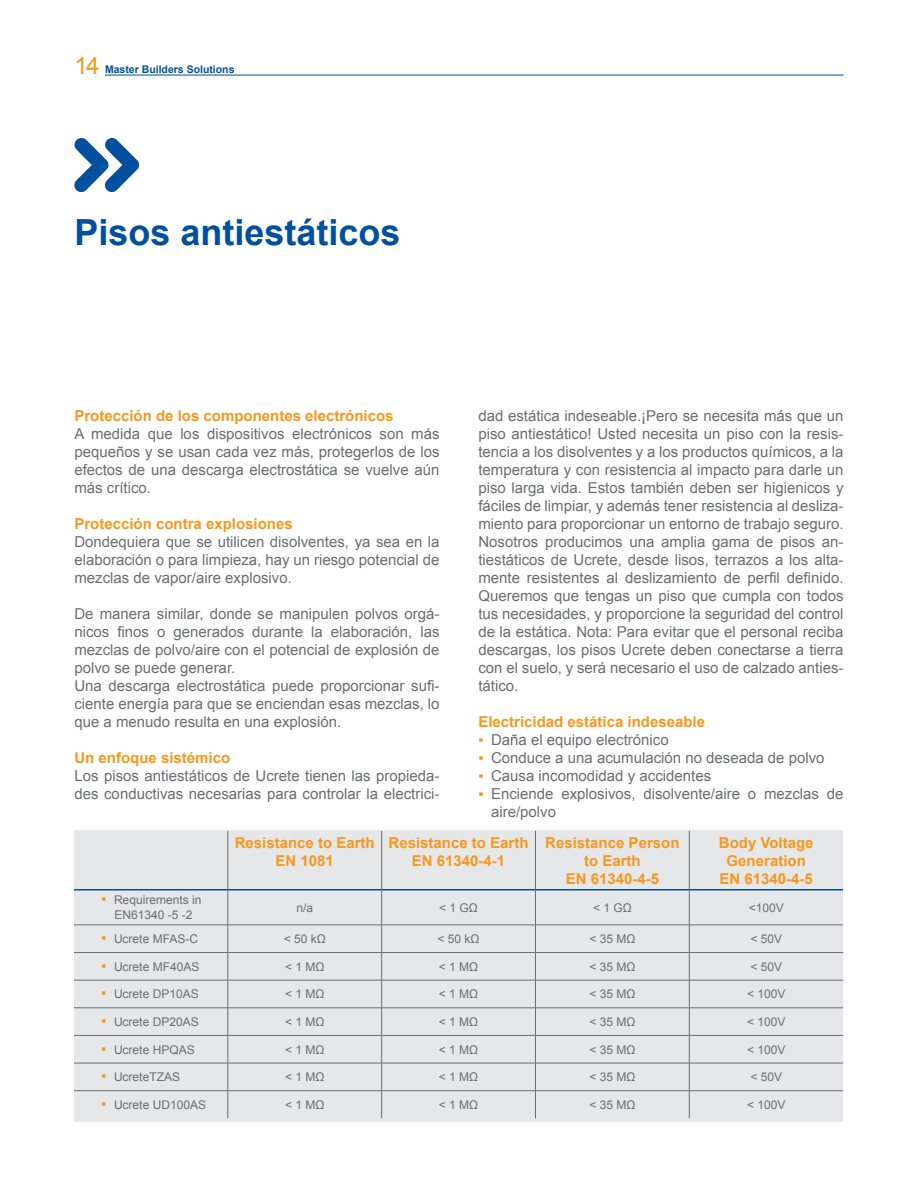
<style>
.page{position:relative;width:918px;height:1188px;background:#fff}
.page>*{position:absolute;margin:0;border:0;box-sizing:border-box;transform-origin:0 0}
.t1{font:700 36px "Arial";color:#01509f}
.t2{font:24px "Arial";color:#f7981d}
.t3{font:15px/18px "Arial";color:#6c6d70;text-align:justify}
.t4{font:700 15px/18px "Arial";color:#f7981d;text-align:center}
.t5{font:12px/14.4px "Arial";color:#6c6d70;text-align:center}
.t6{font:700 10.5px "Arial";color:#01509f}
.s1{color:#f7981d}
.s2{font-size:15px;color:#f7981d}
</style>
<div class="page">
<div style="left:75px;top:830px;width:768px;height:291px;background:#e6e7e9"></div>
<svg style="left:74px;top:138px;width:65px;height:54px"></svg>
<hr style="left:74px;top:952px;width:154px;height:1px;background:#6c6d70">
<hr style="left:228px;top:952px;width:154px;height:1px;background:#6c6d70">
<hr style="left:382px;top:952px;width:153px;height:1px;background:#6c6d70">
<hr style="left:535px;top:952px;width:154px;height:1px;background:#6c6d70">
<hr style="left:689px;top:952px;width:154px;height:1px;background:#6c6d70">
<hr style="left:74px;top:980px;width:154px;height:1px;background:#6c6d70">
<hr style="left:228px;top:980px;width:154px;height:1px;background:#6c6d70">
<hr style="left:382px;top:980px;width:153px;height:1px;background:#6c6d70">
<hr style="left:535px;top:980px;width:154px;height:1px;background:#6c6d70">
<hr style="left:689px;top:980px;width:154px;height:1px;background:#6c6d70">
<hr style="left:74px;top:1008px;width:154px;height:1px;background:#6c6d70">
<hr style="left:228px;top:1008px;width:154px;height:1px;background:#6c6d70">
<hr style="left:382px;top:1008px;width:153px;height:1px;background:#6c6d70">
<hr style="left:535px;top:1008px;width:154px;height:1px;background:#6c6d70">
<hr style="left:689px;top:1008px;width:154px;height:1px;background:#6c6d70">
<hr style="left:74px;top:1035px;width:154px;height:1px;background:#6c6d70">
<hr style="left:228px;top:1035px;width:154px;height:1px;background:#6c6d70">
<hr style="left:382px;top:1035px;width:153px;height:1px;background:#6c6d70">
<hr style="left:535px;top:1035px;width:154px;height:1px;background:#6c6d70">
<hr style="left:689px;top:1035px;width:154px;height:1px;background:#6c6d70">
<hr style="left:74px;top:1063px;width:154px;height:1px;background:#6c6d70">
<hr style="left:228px;top:1063px;width:154px;height:1px;background:#6c6d70">
<hr style="left:382px;top:1063px;width:153px;height:1px;background:#6c6d70">
<hr style="left:535px;top:1063px;width:154px;height:1px;background:#6c6d70">
<hr style="left:689px;top:1063px;width:154px;height:1px;background:#6c6d70">
<hr style="left:74px;top:1090px;width:154px;height:1px;background:#6c6d70">
<hr style="left:228px;top:1090px;width:154px;height:1px;background:#6c6d70">
<hr style="left:382px;top:1090px;width:153px;height:1px;background:#6c6d70">
<hr style="left:535px;top:1090px;width:154px;height:1px;background:#6c6d70">
<hr style="left:689px;top:1090px;width:154px;height:1px;background:#6c6d70">
<hr style="left:74px;top:925px;width:154px;height:1px;background:#6c6d70">
<hr style="left:228px;top:925px;width:154px;height:1px;background:#6c6d70">
<hr style="left:382px;top:925px;width:153px;height:1px;background:#6c6d70">
<hr style="left:535px;top:925px;width:154px;height:1px;background:#6c6d70">
<hr style="left:689px;top:925px;width:154px;height:1px;background:#6c6d70">
<hr style="left:228px;top:831px;width:1px;height:58px;background:#6c6d70">
<hr style="left:381px;top:831px;width:1px;height:58px;background:#6c6d70">
<hr style="left:535px;top:831px;width:1px;height:58px;background:#6c6d70">
<hr style="left:689px;top:831px;width:1px;height:58px;background:#6c6d70">
<hr style="left:228px;top:891px;width:1px;height:34px;background:#6c6d70">
<hr style="left:381px;top:891px;width:1px;height:34px;background:#6c6d70">
<hr style="left:535px;top:891px;width:1px;height:34px;background:#6c6d70">
<hr style="left:689px;top:891px;width:1px;height:34px;background:#6c6d70">
<svg style="left:228px;top:925px;width:1px;height:193px"></svg>
<svg style="left:381px;top:925px;width:1px;height:193px"></svg>
<svg style="left:535px;top:926px;width:1px;height:192px"></svg>
<svg style="left:689px;top:925px;width:1px;height:193px"></svg>
<hr style="left:74px;top:889px;width:154px;height:2px;background:#01509f">
<hr style="left:228px;top:889px;width:154px;height:2px;background:#01509f">
<hr style="left:382px;top:889px;width:153px;height:2px;background:#01509f">
<hr style="left:535px;top:889px;width:154px;height:2px;background:#01509f">
<hr style="left:689px;top:889px;width:154px;height:2px;background:#01509f">
<hr style="left:105px;top:75px;width:739px;height:1px;background:#01509f">
<h2 class="t2" style="left:74px;top:49px;width:27px">14</h2>
<p class="t6" style="left:105px;top:62px;width:131px">Master Builders Solutions</p>
<p class="t1" style="left:74px;top:208px;width:328px">Pisos antiestáticos</p>
<p class="t4" style="left:74px;top:407px;width:321px">Protección de los componentes electrónicos</p>
<p class="t3" style="left:74px;top:425px;width:367px">A medida que los dispositivos electrónicos son más pequeños y se usan cada vez más, protegerlos de los efectos de una descarga electrostática se vuelve aún más crítico.</p>
<p class="t4" style="left:74px;top:515px;width:220px">Protección contra explosiones</p>
<p class="t3" style="left:74px;top:533px;width:367px">Dondequiera que se utilicen disolventes, ya sea en la elaboración o para limpieza, hay un riesgo potencial de mezclas de vapor/aire explosivo.</p>
<p class="t3" style="left:74px;top:605px;width:367px">De manera similar, donde se manipulen polvos orgá&shy;nicos finos o generados durante la elaboración, las mezclas de polvo/aire con el potencial de explosión de polvo se puede generar.</p>
<p class="t3" style="left:74px;top:677px;width:367px">Una descarga electrostática puede proporcionar sufi&shy;ciente energía para que se enciendan esas mezclas, lo que a menudo resulta en una explosión.</p>
<p class="t4" style="left:74px;top:749px;width:157px">Un enfoque sistémico</p>
<p class="t3" style="left:74px;top:767px;width:367px">Los pisos antiestáticos de Ucrete tienen las propieda&shy;des conductivas necesarias para controlar la electrici-</p>
<p class="t3" style="left:478px;top:407px;width:367px">dad estática indeseable.¡Pero se necesita más que un piso antiestático! Usted necesita un piso con la resis&shy;tencia a los disolventes y a los productos químicos, a la temperatura y con resistencia al impacto para darle un piso larga vida. Estos también deben ser higienicos y fáciles de limpiar, y además tener resistencia al desliza&shy;miento para proporcionar un entorno de trabajo seguro.</p>
<p class="t3" style="left:478px;top:533px;width:367px">Nosotros producimos una amplia gama de pisos an&shy;tiestáticos de Ucrete, desde lisos, terrazos a los alta&shy;mente resistentes al deslizamiento de perfil definido.<br>Queremos que tengas un piso que cumpla con todos tus necesidades, y proporcione la seguridad del control de la estática. Nota: Para evitar que el personal reciba descargas, los pisos Ucrete deben conectarse a tierra con el suelo, y será necesario el uso de calzado anties&shy;tático.</p>
<p class="t4" style="left:478px;top:713px;width:228px">Electricidad estática indeseable</p>
<p class="t3" style="left:478px;top:731px;width:192px"><span class="s1">▪</span> Daña el equipo electrónico</p>
<p class="t3" style="left:478px;top:749px;width:348px"><span class="s1">▪</span> Conduce a una acumulación no deseada de polvo</p>
<p class="t3" style="left:478px;top:767px;width:234px"><span class="s1">▪</span> Causa incomodidad y accidentes</p>
<p class="t3" style="left:491px;top:785px;width:354px;text-indent:-13px"><span class="s1">▪</span> Enciende explosivos, disolvente/aire o mezclas de aire/polvo</p>
<p class="t4" style="left:235px;top:834px;width:142px">Resistance to Earth<br>EN 1081</p>
<p class="t4" style="left:389px;top:834px;width:142px">Resistance to Earth<br>EN 61340-4-1</p>
<p class="t4" style="left:545px;top:834px;width:136px">Resistance Person to Earth</p>
<p class="t4" style="left:566px;top:870px;width:95px">EN 61340-4-5</p>
<p class="t4" style="left:719px;top:834px;width:96px">Body Voltage</p>
<p class="t4" style="left:727px;top:852px;width:81px">Generation</p>
<p class="t4" style="left:720px;top:870px;width:95px">EN 61340-4-5</p>
<p class="t5" style="left:101px;top:893px;width:102px"><span class="s2">▪</span> Requirements in<br>EN61340 -5 -2</p>
<p class="t5" style="left:296px;top:900px;width:18px">n/a</p>
<p class="t5" style="left:439px;top:900px;width:40px">&lt; 1 GΩ</p>
<p class="t5" style="left:593px;top:900px;width:40px">&lt; 1 GΩ</p>
<p class="t5" style="left:749px;top:900px;width:37px">&lt;100V</p>
<p class="t5" style="left:101px;top:932px;width:98px"><span class="s2">▪</span> Ucrete MFAS-C</p>
<p class="t5" style="left:284px;top:932px;width:44px">&lt; 50 kΩ</p>
<p class="t5" style="left:438px;top:932px;width:43px">&lt; 50 kΩ</p>
<p class="t5" style="left:589px;top:932px;width:47px">&lt; 35 MΩ</p>
<p class="t5" style="left:750px;top:932px;width:33px">&lt; 50V</p>
<p class="t5" style="left:101px;top:959px;width:100px"><span class="s2">▪</span> Ucrete MF40AS</p>
<p class="t5" style="left:285px;top:959px;width:41px">&lt; 1 MΩ</p>
<p class="t5" style="left:439px;top:959px;width:41px">&lt; 1 MΩ</p>
<p class="t5" style="left:589px;top:959px;width:47px">&lt; 35 MΩ</p>
<p class="t5" style="left:750px;top:959px;width:33px">&lt; 50V</p>
<p class="t5" style="left:101px;top:987px;width:99px"><span class="s2">▪</span> Ucrete DP10AS</p>
<p class="t5" style="left:285px;top:987px;width:41px">&lt; 1 MΩ</p>
<p class="t5" style="left:439px;top:987px;width:41px">&lt; 1 MΩ</p>
<p class="t5" style="left:589px;top:987px;width:47px">&lt; 35 MΩ</p>
<p class="t5" style="left:747px;top:987px;width:40px">&lt; 100V</p>
<p class="t5" style="left:101px;top:1015px;width:99px"><span class="s2">▪</span> Ucrete DP20AS</p>
<p class="t5" style="left:285px;top:1015px;width:41px">&lt; 1 MΩ</p>
<p class="t5" style="left:439px;top:1015px;width:41px">&lt; 1 MΩ</p>
<p class="t5" style="left:589px;top:1015px;width:47px">&lt; 35 MΩ</p>
<p class="t5" style="left:747px;top:1015px;width:40px">&lt; 100V</p>
<p class="t5" style="left:101px;top:1042px;width:95px"><span class="s2">▪</span> Ucrete HPQAS</p>
<p class="t5" style="left:285px;top:1042px;width:41px">&lt; 1 MΩ</p>
<p class="t5" style="left:439px;top:1042px;width:41px">&lt; 1 MΩ</p>
<p class="t5" style="left:589px;top:1042px;width:47px">&lt; 35 MΩ</p>
<p class="t5" style="left:747px;top:1042px;width:40px">&lt; 100V</p>
<p class="t5" style="left:101px;top:1070px;width:80px"><span class="s2">▪</span> UcreteTZAS</p>
<p class="t5" style="left:285px;top:1070px;width:41px">&lt; 1 MΩ</p>
<p class="t5" style="left:439px;top:1070px;width:41px">&lt; 1 MΩ</p>
<p class="t5" style="left:589px;top:1070px;width:47px">&lt; 35 MΩ</p>
<p class="t5" style="left:750px;top:1070px;width:33px">&lt; 50V</p>
<p class="t5" style="left:101px;top:1098px;width:106px"><span class="s2">▪</span> Ucrete UD100AS</p>
<p class="t5" style="left:285px;top:1098px;width:41px">&lt; 1 MΩ</p>
<p class="t5" style="left:439px;top:1098px;width:41px">&lt; 1 MΩ</p>
<p class="t5" style="left:589px;top:1098px;width:47px">&lt; 35 MΩ</p>
<p class="t5" style="left:747px;top:1098px;width:40px">&lt; 100V</p>
</div>
